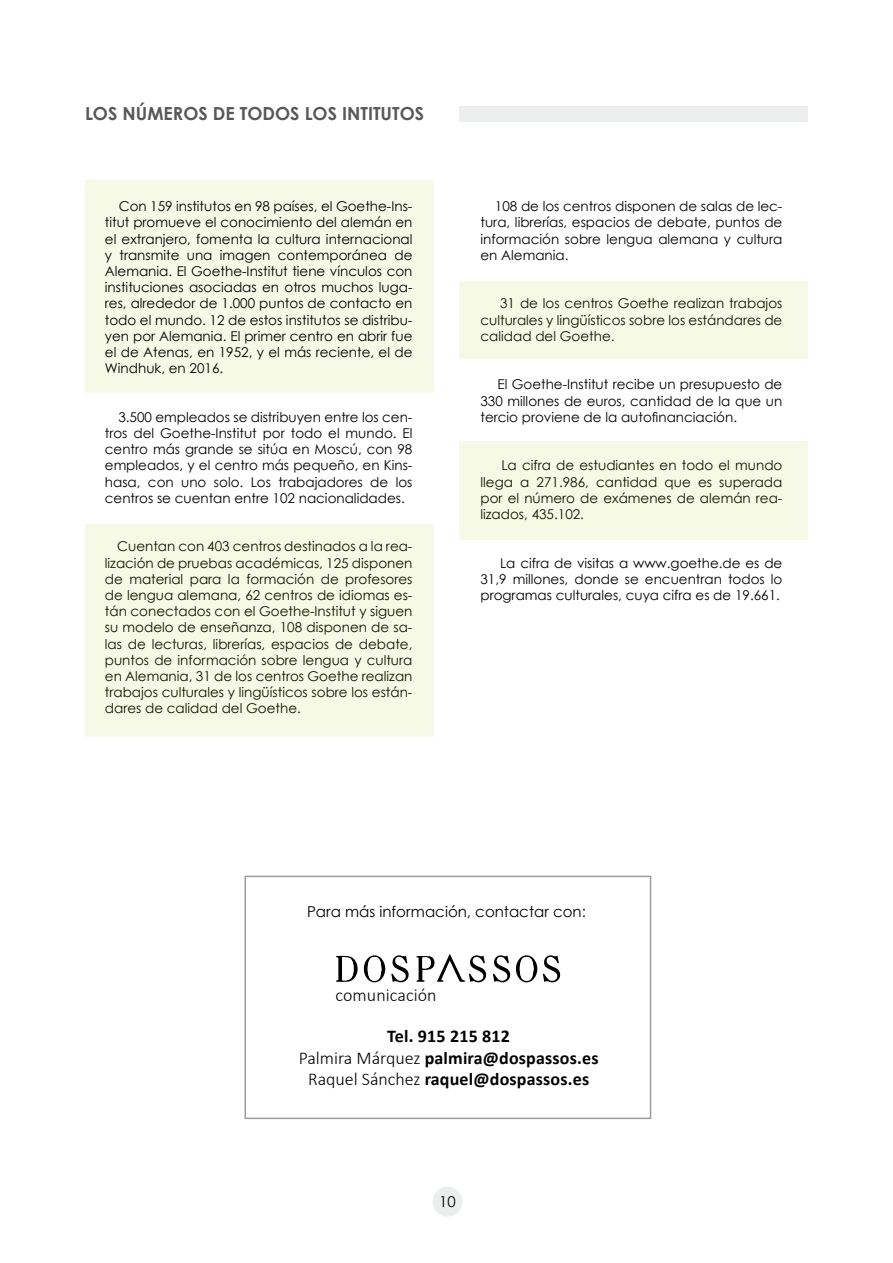
<style>
.page{position:relative;width:893px;height:1263px;background:#fff}
.page>*{position:absolute;margin:0;border:0;box-sizing:border-box;transform-origin:0 0}
.t1{font:700 18px/21.6px "Calibri";letter-spacing:.01em;color:#000;text-align:center}
.t2{font:700 18px "Century Gothic";color:#58585a}
.t3{font:300 18px "Calibri";letter-spacing:.005em;color:#000}
.t4{font:15px "Century Gothic";color:#000}
.t5{font:13.5px/16.2px "Century Gothic";color:#000;text-align:justify}
.s1{font-weight:300}
</style>
<div class="page">
<div style="left:244px;top:876px;width:407px;height:243px;border:2px solid #9c9e9f"></div>
<div style="left:85px;top:180px;width:349px;height:213px;background:#f6f9e6"></div>
<div style="left:459px;top:106px;width:349px;height:16px;background:#eceded"></div>
<div style="left:85px;top:524px;width:349px;height:213px;background:#f6f9e6"></div>
<div style="left:459px;top:281px;width:349px;height:78px;background:#f6f9e6"></div>
<div style="left:459px;top:441px;width:349px;height:99px;background:#f6f9e6"></div>
<svg style="left:543px;top:955px;width:18px;height:28px"></svg>
<svg style="left:391px;top:955px;width:18px;height:28px"></svg>
<svg style="left:493px;top:955px;width:44px;height:28px"></svg>
<svg style="left:336px;top:955px;width:49px;height:28px"></svg>
<svg style="left:416px;top:954px;width:71px;height:29px"></svg>
<div style="left:433px;top:1187px;width:29px;height:29px;background:#eceded;border-radius:50%"></div>
<div style="left:433px;top:1187px;width:29px;height:29px;border:2px solid #eceded;border-radius:50%"></div>
<h1 class="t2" style="left:85px;top:102px;width:341px">LOS NÚMEROS DE TODOS LOS INTITUTOS</h1>
<p class="t5" style="left:105px;top:198px;width:309px;text-indent:14px">Con 159 institutos en 98 países, el Goethe-Ins&shy;titut promueve el conocimiento del alemán en el extranjero, fomenta la cultura internacional y transmite una imagen contemporánea de Alemania. El Goethe-Institut tiene vínculos con instituciones asociadas en otros muchos luga&shy;res, alrededor de 1.000 puntos de contacto en todo el mundo. 12 de estos institutos se distribu&shy;yen por Alemania. El primer centro en abrir fue el de Atenas, en 1952, y el más reciente, el de Windhuk, en 2016.</p>
<p class="t5" style="left:105px;top:409px;width:309px;text-indent:13px">3.500 empleados se distribuyen entre los cen&shy;tros del Goethe-Institut por todo el mundo. El centro más grande se sitúa en Moscú, con 98 empleados, y el centro más pequeño, en Kins&shy;hasa, con uno solo. Los trabajadores de los centros se cuentan entre 102 nacionalidades.</p>
<p class="t5" style="left:105px;top:538px;width:309px;text-indent:12px">Cuentan con 403 centros destinados a la rea&shy;lización de pruebas académicas, 125 disponen de material para la formación de profesores de lengua alemana, 62 centros de idiomas es&shy;tán conectados con el Goethe-Institut y siguen su modelo de enseñanza, 108 disponen de sa&shy;las de lecturas, librerías, espacios de debate, puntos de información sobre lengua y cultura en Alemania, 31 de los centros Goethe realizan trabajos culturales y lingüísticos sobre los están&shy;dares de calidad del Goethe.</p>
<p class="t5" style="left:480px;top:198px;width:303px;text-indent:14px">108 de los centros disponen de salas de lec&shy;tura, librerías, espacios de debate, puntos de información sobre lengua alemana y cultura en Alemania.</p>
<p class="t5" style="left:480px;top:295px;width:303px;text-indent:20px">31 de los centros Goethe realizan trabajos culturales y lingüísticos sobre los estándares de calidad del Goethe.</p>
<p class="t5" style="left:480px;top:376px;width:303px;text-indent:17px">El Goethe-Institut recibe un presupuesto de 330 millones de euros, cantidad de la que un tercio proviene de la autofinanciación.</p>
<p class="t5" style="left:480px;top:457px;width:303px;text-indent:21px">La cifra de estudiantes en todo el mundo llega a 271.986, cantidad que es superada por el número de exámenes de alemán rea&shy;lizados, 435.102.</p>
<p class="t5" style="left:480px;top:554px;width:303px;text-indent:19px">La cifra de visitas a www.goethe.de es de 31,9 millones, donde se encuentran todos lo programas culturales, cuya cifra es de 19.661.</p>
<p class="t4" style="left:307px;top:903px;width:280px">Para más información, contactar con:</p>
<h1 class="t3" style="left:336px;top:984px;width:103px">comunicación</h1>
<h1 class="t1" style="left:299px;top:1025px;width:301px">Tel. 915 215 812<br><span class="s1">Palmira Márquez</span> palmira@dospassos.es<br><span class="s1">Raquel Sánchez</span> raquel@dospassos.es</h1>
<p class="t4" style="left:439px;top:1192px;width:18px">10</p>
</div>
